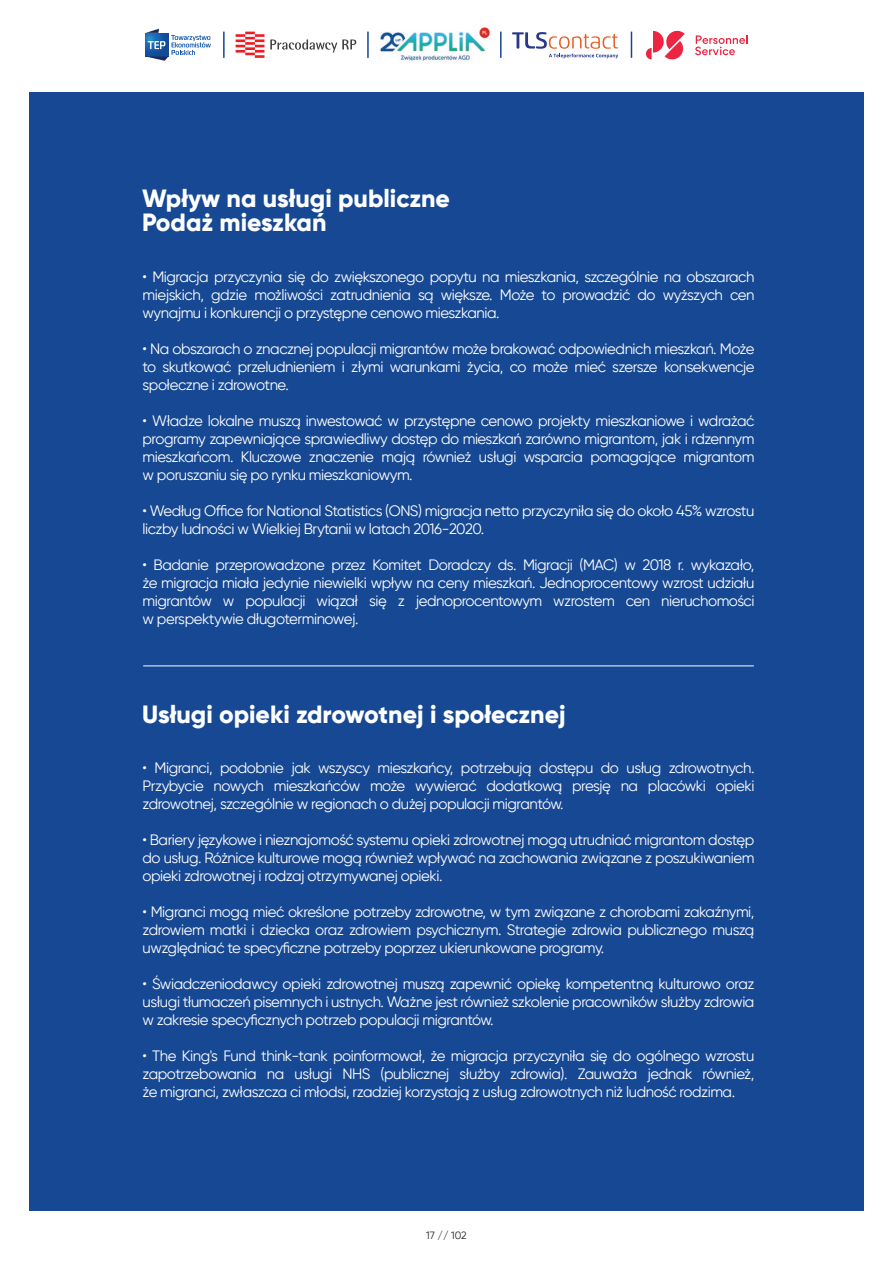
<style>
.page{position:relative;width:893px;height:1263px;background:#fff}
.page>*{position:absolute;margin:0;border:0;box-sizing:border-box;transform-origin:0 0}
.t1{font:800 24.9px/24px "Gilroy";color:#fff}
.t2{font:15px/18px "Gilroy";letter-spacing:-.03em;color:#fff;text-align:justify}
.t3{font:10.5px "Gilroy";color:#231f20}
</style>
<div class="page">
<div style="left:29px;top:92px;width:835px;height:1119px;background:#164893"></div>
<hr style="left:143px;top:665px;width:611px;height:1px;background:#fff">
<hr style="left:223px;top:32px;width:2px;height:26px;background:#164893">
<hr style="left:367px;top:32px;width:2px;height:26px;background:#164893">
<hr style="left:500px;top:32px;width:2px;height:26px;background:#164893">
<svg style="left:631px;top:32px;width:1px;height:26px"></svg>
<svg style="left:236px;top:32px;width:28px;height:26px"></svg>
<svg style="left:270px;top:39px;width:86px;height:14px"></svg>
<svg style="left:145px;top:33px;width:1px;height:23px"></svg>
<svg style="left:146px;top:29px;width:65px;height:32px"></svg>
<svg style="left:695px;top:35px;width:53px;height:20px"></svg>
<svg style="left:646px;top:31px;width:39px;height:28px"></svg>
<svg style="left:512px;top:32px;width:106px;height:26px"></svg>
<img style="left:380px;top:27px;width:110px;height:34px">
<h1 class="t1" style="left:142px;top:186px;width:309px">Wpływ na usługi publiczne<br>Podaż mieszkań</h1>
<p class="t2" style="left:143px;top:268px;width:613px">• Migracja przyczynia się do zwiększonego popytu na mieszkania, szczególnie na obszarach miejskich, gdzie możliwości zatrudnienia są większe. Może to prowadzić do wyższych cen wynajmu i konkurencji o przystępne cenowo mieszkania.</p>
<p class="t2" style="left:143px;top:340px;width:613px">• Na obszarach o znacznej populacji migrantów może brakować odpowiednich mieszkań. Może to skutkować przeludnieniem i złymi warunkami życia, co może mieć szersze konsekwencje społeczne i zdrowotne.</p>
<p class="t2" style="left:143px;top:412px;width:613px">• Władze lokalne muszą inwestować w przystępne cenowo projekty mieszkaniowe i wdrażać programy zapewniające sprawiedliwy dostęp do mieszkań zarówno migrantom, jak i rdzennym mieszkańcom. Kluczowe znaczenie mają również usługi wsparcia pomagające migrantom w poruszaniu się po rynku mieszkaniowym.</p>
<p class="t2" style="left:143px;top:502px;width:613px">• Według Office for National Statistics (ONS) migracja netto przyczyniła się do około 45% wzrostu liczby ludności w Wielkiej Brytanii w latach 2016-2020.</p>
<p class="t2" style="left:143px;top:556px;width:613px">• Badanie przeprowadzone przez Komitet Doradczy ds. Migracji (MAC) w 2018 r. wykazało, że migracja miała jedynie niewielki wpływ na ceny mieszkań. Jednoprocentowy wzrost udziału migrantów w populacji wiązał się z jednoprocentowym wzrostem cen nieruchomości w perspektywie długoterminowej.</p>
<h1 class="t1" style="left:142px;top:702px;width:425px">Usługi opieki zdrowotnej i społecznej</h1>
<p class="t2" style="left:143px;top:759px;width:613px">• Migranci, podobnie jak wszyscy mieszkańcy, potrzebują dostępu do usług zdrowotnych.<br>Przybycie nowych mieszkańców może wywierać dodatkową presję na placówki opieki zdrowotnej, szczególnie w regionach o dużej populacji migrantów.</p>
<p class="t2" style="left:143px;top:831px;width:613px">• Bariery językowe i nieznajomość systemu opieki zdrowotnej mogą utrudniać migrantom dostęp do usług. Różnice kulturowe mogą również wpływać na zachowania związane z poszukiwaniem opieki zdrowotnej i rodzaj otrzymywanej opieki.</p>
<p class="t2" style="left:143px;top:903px;width:613px">• Migranci mogą mieć określone potrzeby zdrowotne, w tym związane z chorobami zakaźnymi, zdrowiem matki i dziecka oraz zdrowiem psychicznym. Strategie zdrowia publicznego muszą uwzględniać te specyficzne potrzeby poprzez ukierunkowane programy.</p>
<p class="t2" style="left:143px;top:975px;width:613px">• Świadczeniodawcy opieki zdrowotnej muszą zapewnić opiekę kompetentną kulturowo oraz usługi tłumaczeń pisemnych i ustnych. Ważne jest również szkolenie pracowników służby zdrowia w zakresie specyficznych potrzeb populacji migrantów.</p>
<p class="t2" style="left:143px;top:1047px;width:613px">• The King's Fund think-tank poinformował, że migracja przyczyniła się do ogólnego wzrostu zapotrzebowania na usługi NHS (publicznej służby zdrowia). Zauważa jednak również, że migranci, zwłaszcza ci młodsi, rzadziej korzystają z usług zdrowotnych niż ludność rodzima.</p>
<p class="t3" style="left:426px;top:1229px;width:42px">17 // 102</p>
</div>
